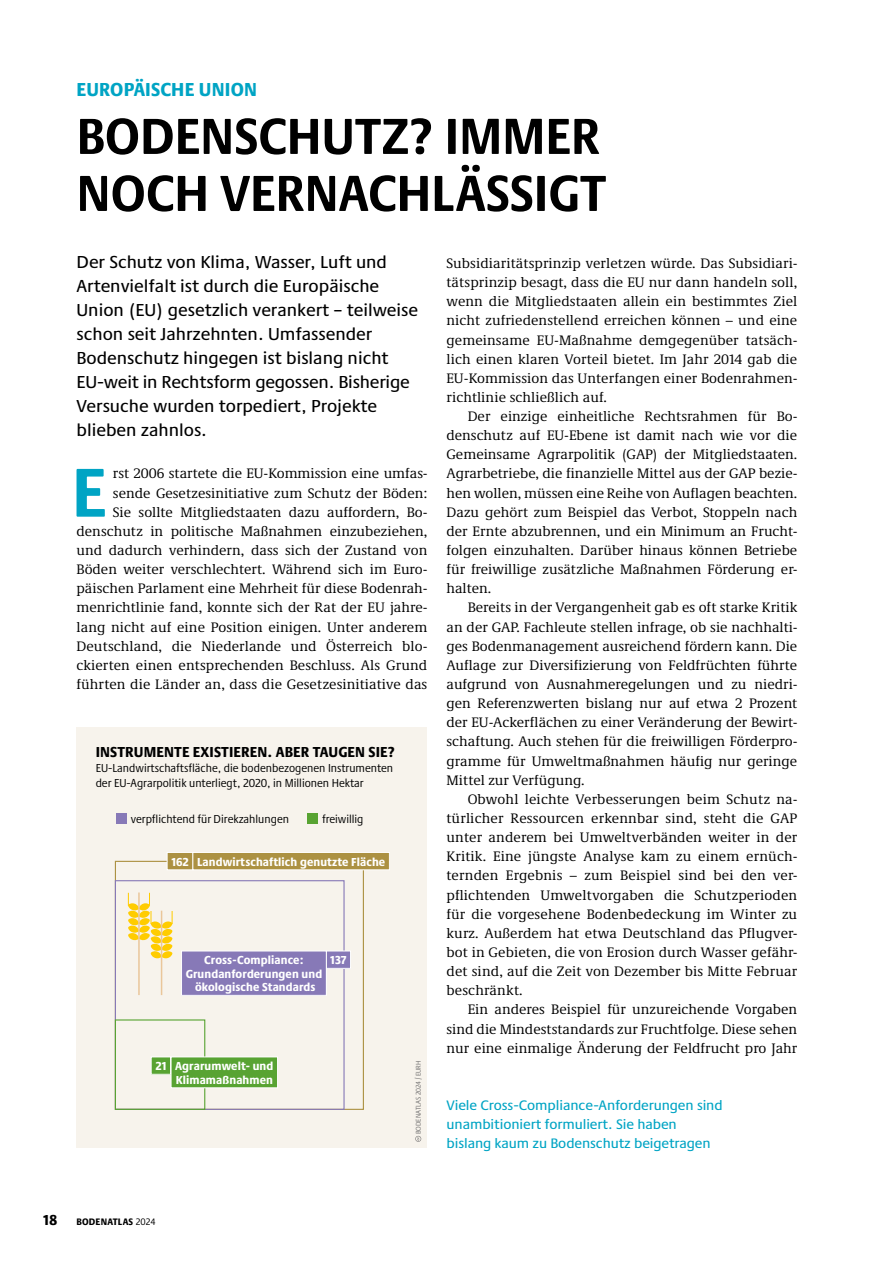
<style>
.page{position:relative;width:893px;height:1263px;background:#fff}
.page>*{position:absolute;margin:0;border:0;box-sizing:border-box;transform-origin:0 0}
.t1{font:700 condensed 71.55px "Praxis Next";color:#00a4c4}
.t2{font:700 condensed 52.5px/57px "Praxis Next";color:#000}
.t3{font:800 condensed 19.5px "Praxis Next";letter-spacing:.01em;color:#00a4c4}
.t4{font:500 18px/24px "Praxis Next";color:#000}
.t5{font:800 condensed 15px "Praxis Next";letter-spacing:.01em;color:#000}
.t6{font:14.25px/19.2px "Demos Next Pro";color:#000;text-align:justify}
.t7{font:500 14.25px/19.2px "Praxis Next";letter-spacing:-.005em;color:#00a4c4}
.t8{font:condensed 12px/15px "Praxis Next";color:#000}
.t9{font:800 condensed 12px/13.5px "Praxis Next";letter-spacing:.01em;color:#fff;text-align:center}
.t10{font:800 condensed 9.75px "Praxis Next";letter-spacing:.02em;color:#000}
.t11{font:condensed 7.2px "Praxis Next";color:#706f6f}
.s1{font-weight:400}
</style>
<div class="page">
<div style="left:77px;top:727px;width:350px;height:421px;background:#f7f3ec"></div>
<div style="left:116px;top:813px;width:11px;height:11px;background:#8779b7"></div>
<div style="left:307px;top:813px;width:11px;height:11px;background:#58a332"></div>
<svg style="left:415px;top:1136px;width:6px;height:6px"></svg>
<div style="left:115px;top:880px;width:230px;height:230px;border:1px solid #8779b7"></div>
<div style="left:115px;top:1019px;width:90px;height:91px;border:1px solid #58a332"></div>
<div style="left:167px;top:852px;width:26px;height:18px;background:#ac9142"></div>
<div style="left:167px;top:852px;width:26px;height:18px;border:1px solid #fff"></div>
<div style="left:326px;top:951px;width:25px;height:17px;background:#8779b7"></div>
<div style="left:326px;top:951px;width:25px;height:18px;border:1px solid #fff"></div>
<div style="left:151px;top:1057px;width:20px;height:17px;background:#58a332"></div>
<div style="left:151px;top:1056px;width:20px;height:19px;border:1px solid #fff"></div>
<div style="left:193px;top:852px;width:196px;height:18px;background:#ac9142"></div>
<div style="left:192px;top:852px;width:198px;height:18px;border:1px solid #fff"></div>
<div style="left:182px;top:951px;width:144px;height:44px;background:#8779b7"></div>
<div style="left:181px;top:951px;width:146px;height:45px;border:1px solid #fff"></div>
<div style="left:171px;top:1057px;width:107px;height:31px;background:#58a332"></div>
<div style="left:171px;top:1056px;width:107px;height:32px;border:1px solid #fff"></div>
<hr style="left:161px;top:911px;width:1px;height:84px;background:#eac69a">
<hr style="left:138px;top:892px;width:2px;height:103px;background:#eac69a">
<svg style="left:128px;top:893px;width:45px;height:66px"></svg>
<h3 class="t3" style="left:77px;top:73px;width:182px">EUROPÄISCHE UNION</h3>
<h2 class="t2" style="left:77px;top:105px;width:531px">BODENSCHUTZ? IMMER<br>NOCH VERNACHLÄSSIGT</h2>
<p class="t4" style="left:77px;top:249px;width:343px">Der Schutz von Klima, Wasser, Luft und Artenvielfalt ist durch die Europäische Union (EU) gesetzlich verankert – teilweise schon seit Jahrzehnten. Umfassender Bodenschutz hingegen ist bislang nicht EU-weit in Rechtsform gegossen. Bisherige Versuche wurden torpediert, Projekte blieben zahnlos.</p>
<p class="t6" style="left:77px;top:463px;width:352px;text-align:right">rst 2006 startete die EU-Kommission eine umfas&shy;sende Gesetzesinitiative zum Schutz der Böden:<br>Sie sollte Mitgliedstaaten dazu auffordern, Bo&shy;denschutz in politische Maßnahmen einzubeziehen, und dadurch verhindern, dass sich der Zustand von Böden weiter verschlechtert. Während sich im Euro&shy;päischen Parlament eine Mehrheit für diese Bodenrah&shy;menrichtlinie fand, konnte sich der Rat der EU jahre&shy;lang nicht auf eine Position einigen. Unter anderem Deutschland, die Niederlande und Österreich blo&shy;ckierten einen entsprechenden Beschluss. Als Grund führten die Länder an, dass die Gesetzesinitiative das</p>
<h1 class="t1" style="left:72px;top:436px;width:36px">E</h1>
<p class="t5" style="left:96px;top:740px;width:301px">INSTRUMENTE EXISTIEREN. ABER TAUGEN SIE?</p>
<p class="t8" style="left:96px;top:761px;width:299px">EU-Landwirtschaftsfläche, die bodenbezogenen Instrumenten der EU-Agrarpolitik unterliegt, 2020, in Millionen Hektar</p>
<p class="t8" style="left:131px;top:811px;width:160px">verpflichtend für Direkzahlungen</p>
<p class="t8" style="left:322px;top:811px;width:43px">freiwillig</p>
<p class="t9" style="left:171px;top:854px;width:19px">162</p>
<p class="t9" style="left:197px;top:854px;width:190px">Landwirtschaftlich genutzte Fläche</p>
<p class="t9" style="left:186px;top:953px;width:138px">Cross-Compliance:<br>Grundanforderungen und ökologische Standards</p>
<p class="t9" style="left:330px;top:953px;width:18px">137</p>
<p class="t9" style="left:155px;top:1058px;width:12px">21</p>
<p class="t9" style="left:175px;top:1058px;width:100px;text-align:left">Agrarumwelt- und<br>Klimamaßnahmen</p>
<p class="t11" style="left:413px;top:1134px;width:75px;rotate:-90deg">BODENATLAS 2024/ EURH</p>
<p class="t6" style="left:446px;top:253px;width:352px">Subsidiaritätsprinzip verletzen würde. Das Subsidiari&shy;tätsprinzip besagt, dass die EU nur dann handeln soll, wenn die Mitgliedstaaten allein ein bestimmtes Ziel nicht zufriedenstellend erreichen können – und eine gemeinsame EU-Maßnahme demgegenüber tatsäch&shy;lich einen klaren Vorteil bietet. Im Jahr 2014 gab die EU-Kommission das Unterfangen einer Bodenrahmen&shy;richtlinie schließlich auf.</p>
<p class="t6" style="left:446px;top:406px;width:352px;text-indent:21px">Der einzige einheitliche Rechtsrahmen für Bo&shy;denschutz auf EU-Ebene ist damit nach wie vor die Gemeinsame Agrarpolitik (GAP) der Mitgliedstaaten.<br>Agrarbetriebe, die finanzielle Mittel aus der GAP bezie&shy;hen wollen, müssen eine Reihe von Auflagen beachten.<br>Dazu gehört zum Beispiel das Verbot, Stoppeln nach der Ernte abzubrennen, und ein Minimum an Frucht&shy;folgen einzuhalten. Darüber hinaus können Betriebe für freiwillige zusätzliche Maßnahmen Förderung er&shy;halten.</p>
<p class="t6" style="left:446px;top:597px;width:352px;text-indent:21px">Bereits in der Vergangenheit gab es oft starke Kritik an der GAP. Fachleute stellen infrage, ob sie nachhalti&shy;ges Bodenmanagement ausreichend fördern kann. Die Auflage zur Diversifizierung von Feldfrüchten führte aufgrund von Ausnahmeregelungen und zu niedri&shy;gen Referenzwerten bislang nur auf etwa 2 Prozent der EU-Ackerflächen zu einer Veränderung der Bewirt&shy;schaftung. Auch stehen für die freiwilligen Förderpro&shy;gramme für Umweltmaßnahmen häufig nur geringe Mittel zur Verfügung.</p>
<p class="t6" style="left:446px;top:789px;width:352px;text-indent:21px">Obwohl leichte Verbesserungen beim Schutz na&shy;türlicher Ressourcen erkennbar sind, steht die GAP unter anderem bei Umweltverbänden weiter in der Kritik. Eine jüngste Analyse kam zu einem ernüch&shy;ternden Ergebnis – zum Beispiel sind bei den ver&shy;pflichtenden Umweltvorgaben die Schutzperioden für die vorgesehene Bodenbedeckung im Winter zu kurz. Außerdem hat etwa Deutschland das Pflugver&shy;bot in Gebieten, die von Erosion durch Wasser gefähr&shy;det sind, auf die Zeit von Dezember bis Mitte Februar beschränkt.</p>
<p class="t6" style="left:446px;top:999px;width:352px;text-indent:21px">Ein anderes Beispiel für unzureichende Vorgaben sind die Mindeststandards zur Fruchtfolge. Diese sehen nur eine einmalige Änderung der Feldfrucht pro Jahr</p>
<p class="t7" style="left:446px;top:1095px;width:278px">Viele Cross-Compliance-Anforderungen sind unambitioniert formuliert. Sie haben bislang kaum zu Bodenschutz beigetragen</p>
<p class="t5" style="left:43px;top:1207px;width:16px">18</p>
<p class="t10" style="left:77px;top:1213px;width:81px">BODENATLAS <span class="s1">2024</span></p>
</div>
